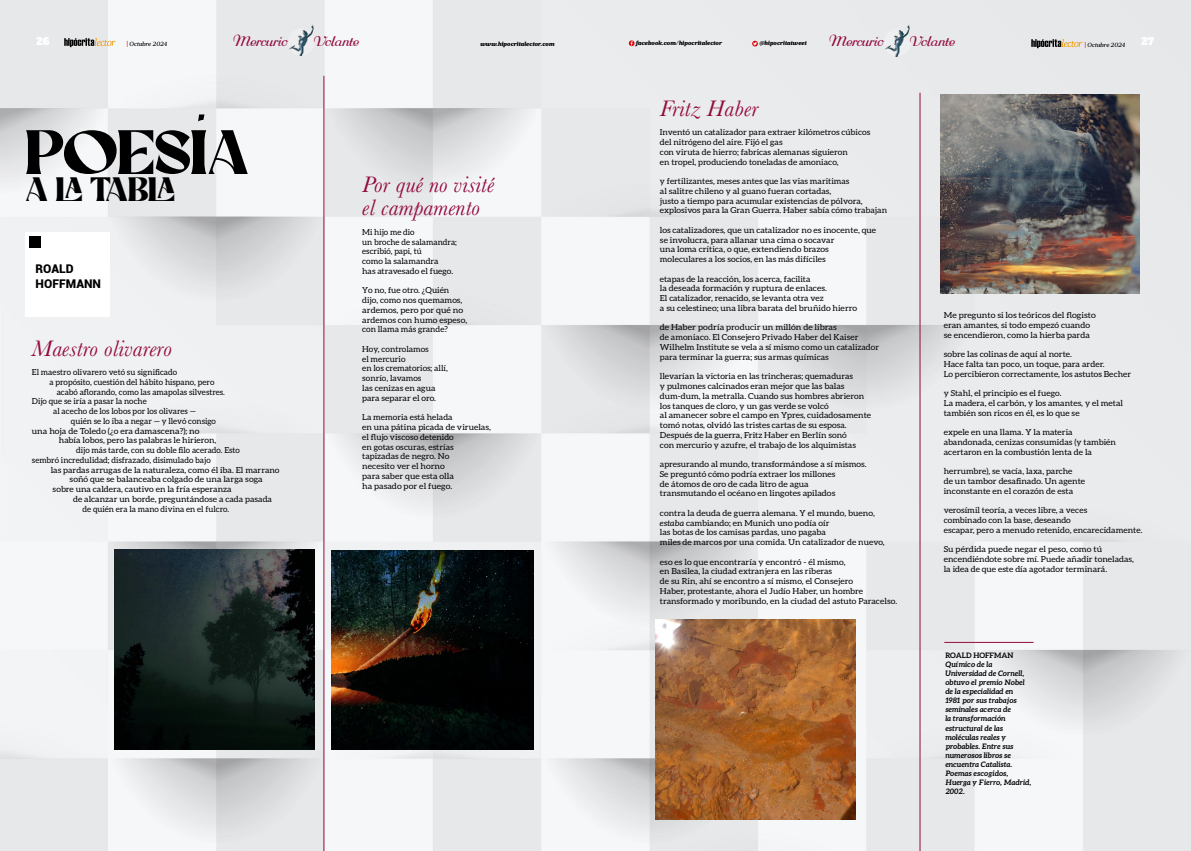
<style>
.page{position:relative;width:1191px;height:851px;background:#fff}
.page>*{position:absolute;margin:0;border:0;box-sizing:border-box;transform-origin:0 0}
.t1{font:65.4px "Glow Better";letter-spacing:-.03em;color:#000}
.t2{font:35.4px "Glow Better";color:#000}
.t3{font:italic 23.25px/23.2px "Baskerville";letter-spacing:.01em;color:#930a3e}
.t4{font:15.23px "Rundkursiv";letter-spacing:-.03em;color:#930a3e}
.t5{font:900 12px/15px "Roboto";color:#000}
.t6{font:9.75px "Alfa Slab One";color:#fff}
.t7{font:8.25px/9.8px "Aleo";color:#000;scale:1.05 1}
.t8{font:8.25px/9.8px "Aleo";color:#000;scale:1.07 1}
.t9{font:8.25px/9.8px "Aleo";color:#000}
.t10{font:8.25px/9.8px "Aleo";color:#000;scale:1.04 1}
.t11{font:8.25px/9.8px "Aleo";color:#000;scale:1.06 1}
.t12{font:8.25px/9.8px "Aleo";color:#000;scale:1.08 1}
.t13{font:8.25px/9.8px "Aleo";color:#000;scale:1.09 1}
.t14{font:italic 700 7.5px/9px "Aleo";color:#000}
.t15{font:700 7.5px "Aleo";color:#000}
.t16{font:italic 900 6px "Prumo Banner";color:#000}
.t17{font:italic 500 6px "Prumo Banner";color:#000}
.s1{font-weight:900;font-style:normal;color:#e0040b}
.s2{font-style:italic}
</style>
<div class="page">
<img style="left:0;top:0;width:1191px;height:850px">
<div style="left:883px;top:29px;width:28px;height:27px;background:#e9eaec;border-radius:50%"></div>
<img style="left:884px;top:25px;width:27px;height:31px">
<svg style="left:1031px;top:39px;width:51px;height:9px"></svg>
<svg style="left:629px;top:40px;width:5px;height:6px"></svg>
<svg style="left:752px;top:41px;width:6px;height:5px"></svg>
<div style="left:288px;top:28px;width:27px;height:28px;background:#eeeef0;border-radius:50%"></div>
<img style="left:289px;top:24px;width:26px;height:32px">
<svg style="left:64px;top:38px;width:52px;height:9px"></svg>
<img style="left:115px;top:549px;width:200px;height:200px">
<img style="left:332px;top:550px;width:201px;height:199px">
<img style="left:655px;top:619px;width:200px;height:200px">
<img style="left:940px;top:94px;width:199px;height:199px">
<hr style="left:324px;top:76px;width:1px;height:774px;background:#930a3e">
<hr style="left:919px;top:93px;width:1px;height:757px;background:#930a3e">
<div style="left:26px;top:232px;width:84px;height:84px;background:#fff"></div>
<div style="left:29px;top:236px;width:12px;height:11px;background:#000"></div>
<hr style="left:944px;top:642px;width:89px;height:1px;background:#930a3e">
<p class="t6" style="left:37px;top:33px;width:15px">26</p>
<p class="t17" style="left:127px;top:40px;width:42px"><span class="s1">|</span> Octubre 2024</p>
<h3 class="t4" style="left:232px;top:33px;width:56px">Mercurio</h3>
<h3 class="t4" style="left:313px;top:33px;width:46px">Volante</h3>
<p class="t16" style="left:480px;top:40px;width:75px">www.hipocritalector.com</p>
<p class="t16" style="left:636px;top:39px;width:88px">facebook.com/hipocritalector</p>
<p class="t16" style="left:759px;top:39px;width:49px">@hipocritatweet</p>
<h3 class="t4" style="left:828px;top:33px;width:56px">Mercurio</h3>
<h3 class="t4" style="left:909px;top:33px;width:46px">Volante</h3>
<p class="t17" style="left:1084px;top:41px;width:42px"><span class="s1">|</span> Octubre 2024</p>
<p class="t6" style="left:1141px;top:33px;width:14px">27</p>
<h1 class="t1" style="left:26px;top:111px;width:228px">POESÍA</h1>
<h2 class="t2" style="left:26px;top:167px;width:152px">A LA TABLA</h2>
<h3 class="t5" style="left:36px;top:260px;width:67px">ROALD<br>HOFFMANN</h3>
<h3 class="t3" style="left:32px;top:336px;width:141px">Maestro olivarero</h3>
<p class="t9" style="left:32px;top:367px;width:147px">El maestro olivarero vetó su significado</p>
<p class="t9" style="left:50px;top:377px;width:166px">a propósito, cuestión del hábito hispano, pero</p>
<p class="t9" style="left:57px;top:386px;width:170px">acabó aflorando, como las amapolas silvestres.</p>
<p class="t9" style="left:32px;top:396px;width:116px">Dijo que se iría a pasar la noche</p>
<p class="t9" style="left:53px;top:406px;width:144px">al acecho de los lobos por los olivares —</p>
<p class="t9" style="left:71px;top:416px;width:146px">quién se lo iba a negar — y llevó consigo</p>
<p class="t12" style="left:32px;top:425px;width:157px">una hoja de Toledo (¿o era damascena?); no</p>
<p class="t11" style="left:59px;top:435px;width:150px">había lobos, pero las palabras le hirieron,</p>
<p class="t9" style="left:76px;top:445px;width:165px">dijo más tarde, con su doble filo acerado. Esto</p>
<p class="t9" style="left:32px;top:455px;width:180px">sembró incredulidad; disfrazado, disimulado bajo</p>
<p class="t11" style="left:51px;top:464px;width:217px">las pardas arrugas de la naturaleza, como él iba. El marrano</p>
<p class="t8" style="left:70px;top:474px;width:182px">soñó que se balanceaba colgado de una larga soga</p>
<p class="t11" style="left:53px;top:484px;width:170px">sobre una caldera, cautivo en la fría esperanza</p>
<p class="t11" style="left:73px;top:494px;width:189px">de alcanzar un borde, preguntándose a cada pasada</p>
<p class="t9" style="left:83px;top:503px;width:148px">de quién era la mano divina en el fulcro.</p>
<h3 class="t3" style="left:362px;top:173px;width:133px">Por qué no visité el campamento</h3>
<p class="t9" style="left:362px;top:227px;width:96px">Mi hijo me dio<br>un broche de salamandra; escribió, papi, tú<br>como la salamandra<br>has atravesado el fuego.</p>
<p class="t10" style="left:362px;top:285px;width:103px">Yo no, fue otro. ¿Quién dijo, como nos quemamos, ardemos, pero por qué no ardemos con humo espeso, con llama más grande?</p>
<p class="t9" style="left:362px;top:344px;width:87px">Hoy, controlamos<br>el mercurio<br>en los crematorios; allí, sonrío, lavamos<br>las cenizas en agua para separar el oro.</p>
<p class="t10" style="left:362px;top:412px;width:125px">La memoria está helada<br>en una pátina picada de viruelas, el flujo viscoso detenido<br>en gotas oscuras, estrías tapizadas de negro. No<br>necesito ver el horno<br>para saber que esta olla<br>ha pasado por el fuego.</p>
<h3 class="t3" style="left:660px;top:97px;width:100px">Fritz Haber</h3>
<p class="t7" style="left:660px;top:127px;width:202px">Inventó un catalizador para extraer kilómetros cúbicos del nitrógeno del aire. Fijó el gas<br>con viruta de hierro; fabricas alemanas siguieron<br>en tropel, produciendo toneladas de amoniaco,</p>
<p class="t10" style="left:660px;top:176px;width:220px">y fertilizantes, meses antes que las vias maritimas<br>al salitre chileno y al guano fueran cortadas,<br>justo a tiempo para acumular existencias de pólvora, explosivos para la Gran Guerra. Haber sabía cómo trabajan</p>
<p class="t8" style="left:660px;top:225px;width:204px">los catalizadores, que un catalizador no es inocente, que se involucra, para allanar una cima o socavar<br>una loma crítica, o que, extendiendo brazos moleculares a los socios, en las más difíciles</p>
<p class="t7" style="left:660px;top:274px;width:189px">etapas de la reacción, los acerca, facilita<br>la deseada formación y ruptura de enlaces.<br>El catalizador, renacido, se levanta otra vez<br>a su celestineo; una libra barata del bruñido hierro</p>
<p class="t12" style="left:660px;top:322px;width:204px">de Haber podría producir un millón de libras<br>de amoniaco. El Consejero Privado Haber del Kaiser Wilhelm Institute se vela a sí mismo como un catalizador para terminar la guerra; sus armas químicas</p>
<p class="t7" style="left:660px;top:371px;width:203px">llevarían la victoria en las trincheras; quemaduras<br>y pulmones calcinados eran mejor que las balas dum-dum, la metralla. Cuando sus hombres abrieron los tanques de cloro, y un gas verde se volcó<br>al amanecer sobre el campo en Ypres, cuidadosamente tomó notas, olvidó las tristes cartas de su esposa.<br>Después de la guerra, Fritz Haber en Berlín sonó<br>con mercurio y azufre, el trabajo de los alquimistas</p>
<p class="t11" style="left:660px;top:459px;width:197px">apresurando al mundo, transformándose a sí mismos.<br>Se preguntó cómo podría extraer los millones<br>de átomos de oro de cada litro de agua transmutando el océano en lingotes apilados</p>
<p class="t8" style="left:660px;top:508px;width:212px">contra la deuda de guerra alemana. Y el mundo, bueno, <span class="s2">estaba</span> cambiando; en Munich uno podía oír<br>las botas de los camisas pardas, uno pagaba<br>miles de marcos por una comida. Un catalizador de nuevo,</p>
<p class="t8" style="left:660px;top:556px;width:223px">eso es lo que encontraría y encontró - él mismo,<br>en Basilea, la ciudad extranjera en las riberas<br>de su Rin, ahí se encontro a sí mismo, el Consejero<br>Haber, protestante, ahora el Judío Haber, un hombre transformado y moribundo, en la ciudad del astuto Paracelso.</p>
<p class="t13" style="left:943px;top:310px;width:141px">Me pregunto si los teóricos del flogisto eran amantes, si todo empezó cuando se encendieron, como la hierba parda</p>
<p class="t8" style="left:943px;top:349px;width:177px">sobre las colinas de aquí al norte.<br>Hace falta tan poco, un toque, para arder.<br>Lo percibieron correctamente, los astutos Becher</p>
<p class="t7" style="left:943px;top:388px;width:172px">y Stahl, el principio es el fuego.<br>La madera, el carbón, y los amantes, y el metal también son ricos en él, es lo que se</p>
<p class="t11" style="left:943px;top:427px;width:164px">expele en una llama. Y la materia abandonada, cenizas consumidas (y también acertaron en la combustión lenta de la</p>
<p class="t7" style="left:943px;top:466px;width:136px">herrumbre), se vacía, laxa, parche<br>de un tambor desafinado. Un agente inconstante en el corazón de esta</p>
<p class="t7" style="left:943px;top:505px;width:191px">verosímil teoría, a veces libre, a veces<br>combinado con la base, deseando<br>escapar, pero a menudo retenido, encarecidamente.</p>
<p class="t12" style="left:943px;top:544px;width:178px">Su pérdida puede negar el peso, como tú encendiéndote sobre mí. Puede añadir toneladas, la idea de que este día agotador terminará.</p>
<p class="t15" style="left:945px;top:651px;width:70px">ROALD HOFFMAN</p>
<p class="t14" style="left:945px;top:660px;width:87px">Químico de la<br>Universidad de Cornell, obtuvo el premio Nobel de la especialidad en<br>1981 por sus trabajos seminales acerca de<br>la transformación estructural de las moléculas reales y probables. Entre sus numerosos libros se encuentra Catalista.<br>Poemas escogidos,<br>Huerga y Fierro, Madrid,<br>2002.</p>
</div>
